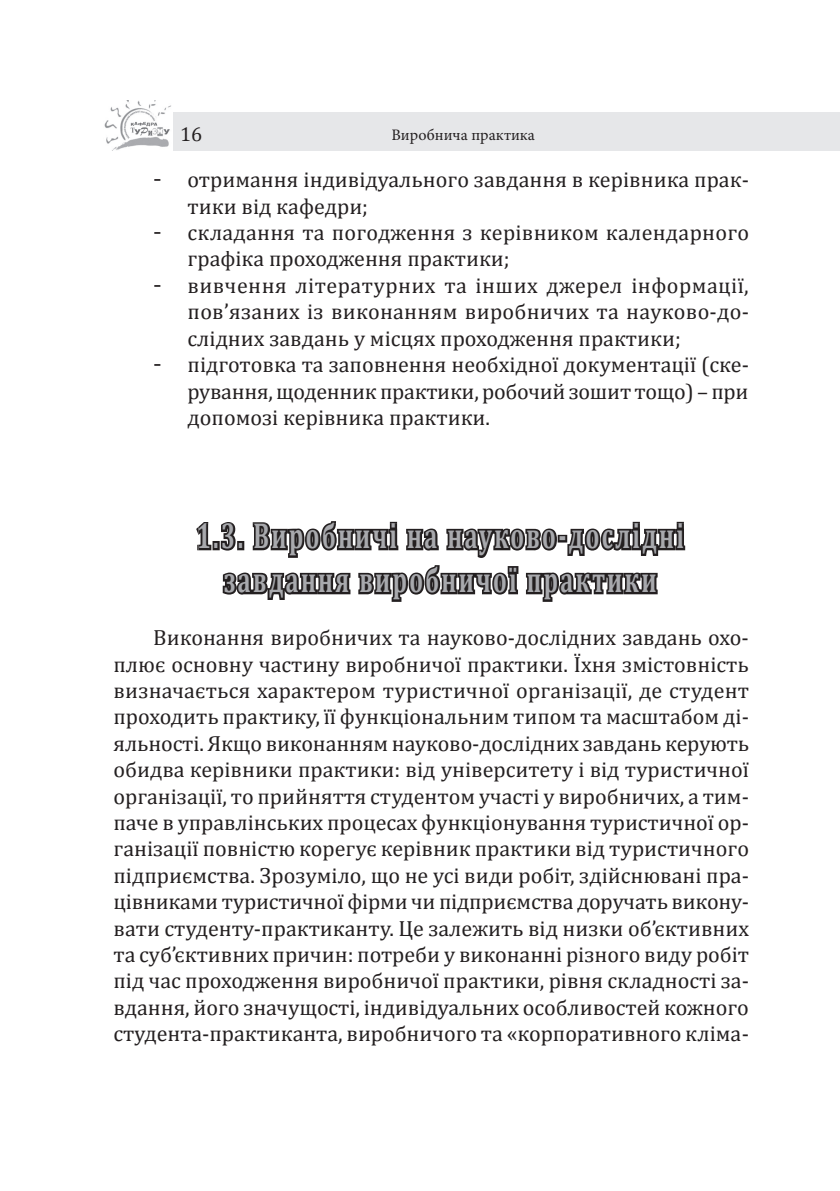
<style>
.page{position:relative;width:840px;height:1191px;background:#fff}
.page>*{position:absolute;margin:0;border:0;box-sizing:border-box;transform-origin:0 0}
.t1{font:700 36px/44px "Cambria";letter-spacing:.1em;color:#a8a9ad;text-align:center;scale:.67 1}
.t2{font:22px/26.4px "Cambria";color:#231f20;text-align:justify}
.t3{font:20px "Cambria";color:#231f20}
.t4{font:16px "Minion Pro";color:#231f20}
.s1{font-family:"Tahoma"}
</style>
<div class="page">
<div style="left:169px;top:112px;width:670px;height:38px;background:#e6e7e9"></div>
<img style="left:104px;top:100px;width:68px;height:50px">
<svg style="left:196px;top:521px;width:488px;height:37px"></svg>
<svg style="left:222px;top:565px;width:435px;height:37px"></svg>
<p class="t3" style="left:180px;top:122px;width:24px">16</p>
<p class="t4" style="left:391px;top:128px;width:145px">Виробнича практика</p>
<p class="t2" style="left:187px;top:166px;width:562px;text-indent:-34px"><span class="s1">-</span> отримання індивідуального завдання в керівника прак&shy;тики від кафедри;</p>
<p class="t2" style="left:187px;top:219px;width:562px;text-indent:-34px"><span class="s1">-</span> складання та погодження з керівником календарного графіка проходження практики;</p>
<p class="t2" style="left:187px;top:272px;width:562px;text-indent:-34px"><span class="s1">-</span> вивчення літературних та інших джерел інформації, пов’язаних із виконанням виробничих та науково-до&shy;слідних завдань у місцях проходження практики;</p>
<p class="t2" style="left:187px;top:351px;width:562px;text-indent:-34px"><span class="s1">-</span> підготовка та заповнення необхідної документації (ске&shy;рування, щоденник практики, робочий зошит тощо) – при допомозі керівника практики.</p>
<h1 class="t1" style="left:196px;top:513px;width:728px">1.3. Виробничі на науково-дослідні завдання виробничої практики</h1>
<p class="t2" style="left:113px;top:624px;width:636px;text-indent:40px">Виконання виробничих та науково-дослідних завдань охо&shy;плює основну частину виробничої практики. Їхня змістовність визначається характером туристичної організації, де студент проходить практику, її функціональним типом та масштабом ді&shy;яльності. Якщо виконанням науково-дослідних завдань керують обидва керівники практики: від університету і від туристичної організації, то прийняття студентом участі у виробничих, а тим&shy;паче в управлінських процесах функціонування туристичної ор&shy;ганізації повністю корегує керівник практики від туристичного підприємства. Зрозуміло, що не усі види робіт, здійснювані пра&shy;цівниками туристичної фірми чи підприємства доручать викону&shy;вати студенту-практиканту. Це залежить від низки об’єктивних та суб’єктивних причин: потреби у виконанні різного виду робіт під час проходження виробничої практики, рівня складності за&shy;вдання, його значущості, індивідуальних особливостей кожного студента-практиканта, виробничого та «корпоративного кліма-</p>
</div>
